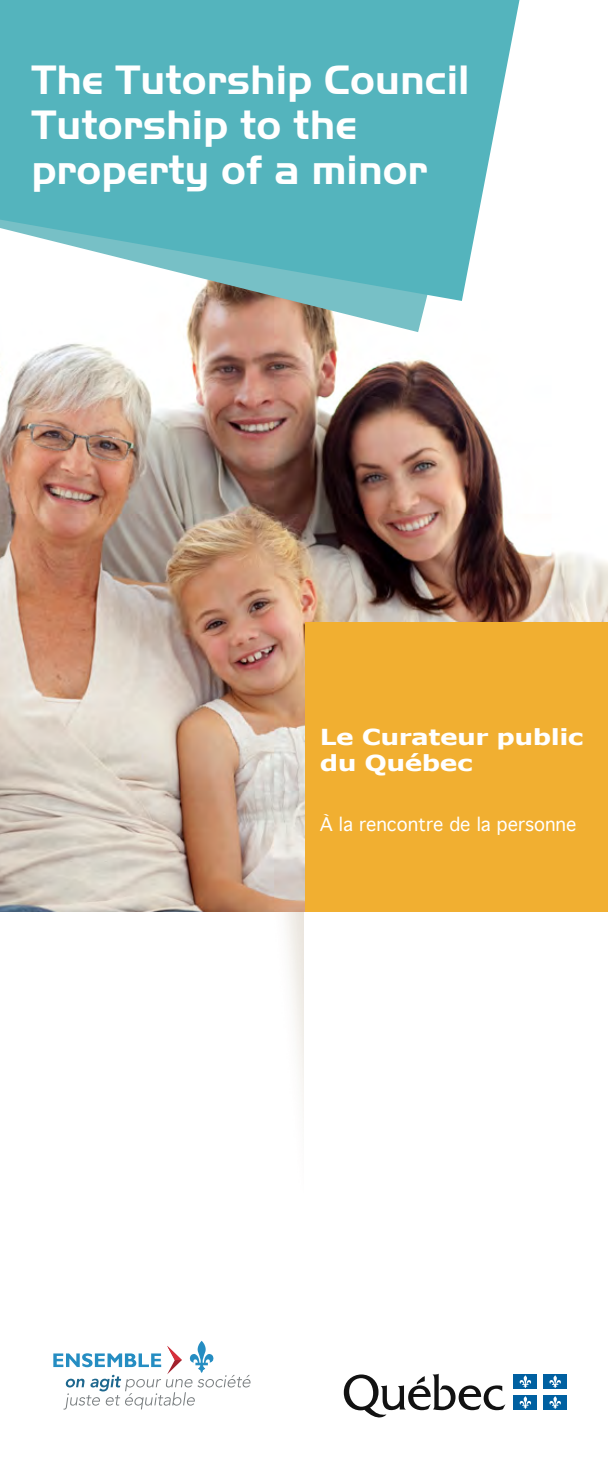
<style>
.page{position:relative;width:608px;height:1458px;background:#fff}
.page>*{position:absolute;margin:0;border:0;box-sizing:border-box;transform-origin:0 0}
.t1{font:700 42.75px/45px "Handel Got D";color:#fff}
.t2{font:700 22.05px/26.6px "Verdana";letter-spacing:-.02em;color:#fff;scale:1.2 1}
.t3{font:18px "Geneva";color:#fff}
</style>
<div class="page">
<img style="left:231px;top:911px;width:73px;height:200px">
<svg style="left:344px;top:1374px;width:161px;height:44px"></svg>
<div style="left:513px;top:1375px;width:23px;height:14px;background:#0060a1"></div>
<svg style="left:519px;top:1375px;width:12px;height:13px"></svg>
<div style="left:543px;top:1375px;width:23px;height:14px;background:#0060a1"></div>
<svg style="left:549px;top:1375px;width:12px;height:13px"></svg>
<div style="left:513px;top:1395px;width:23px;height:15px;background:#0060a1"></div>
<svg style="left:519px;top:1396px;width:12px;height:13px"></svg>
<div style="left:543px;top:1395px;width:23px;height:15px;background:#0060a1"></div>
<svg style="left:549px;top:1396px;width:12px;height:13px"></svg>
<svg style="left:53px;top:1341px;width:198px;height:69px"></svg>
<img style="left:0;top:332px;width:608px;height:579px">
<svg style="left:186px;top:301px;width:240px;height:31px"></svg>
<svg style="left:0;top:0;width:520px;height:301px;fill:#54b4bd"></svg>
<div style="left:305px;top:622px;width:303px;height:290px;background:#f1af31"></div>
<p class="t1" style="left:31px;top:57px;width:439px">The Tutorship Council<br>Tutorship to the property of a minor</p>
<p class="t2" style="left:320px;top:724px;width:221px">Le Curateur public du Québec</p>
<p class="t3" style="left:320px;top:813px;width:258px">À la rencontre de la personne</p>
</div>
